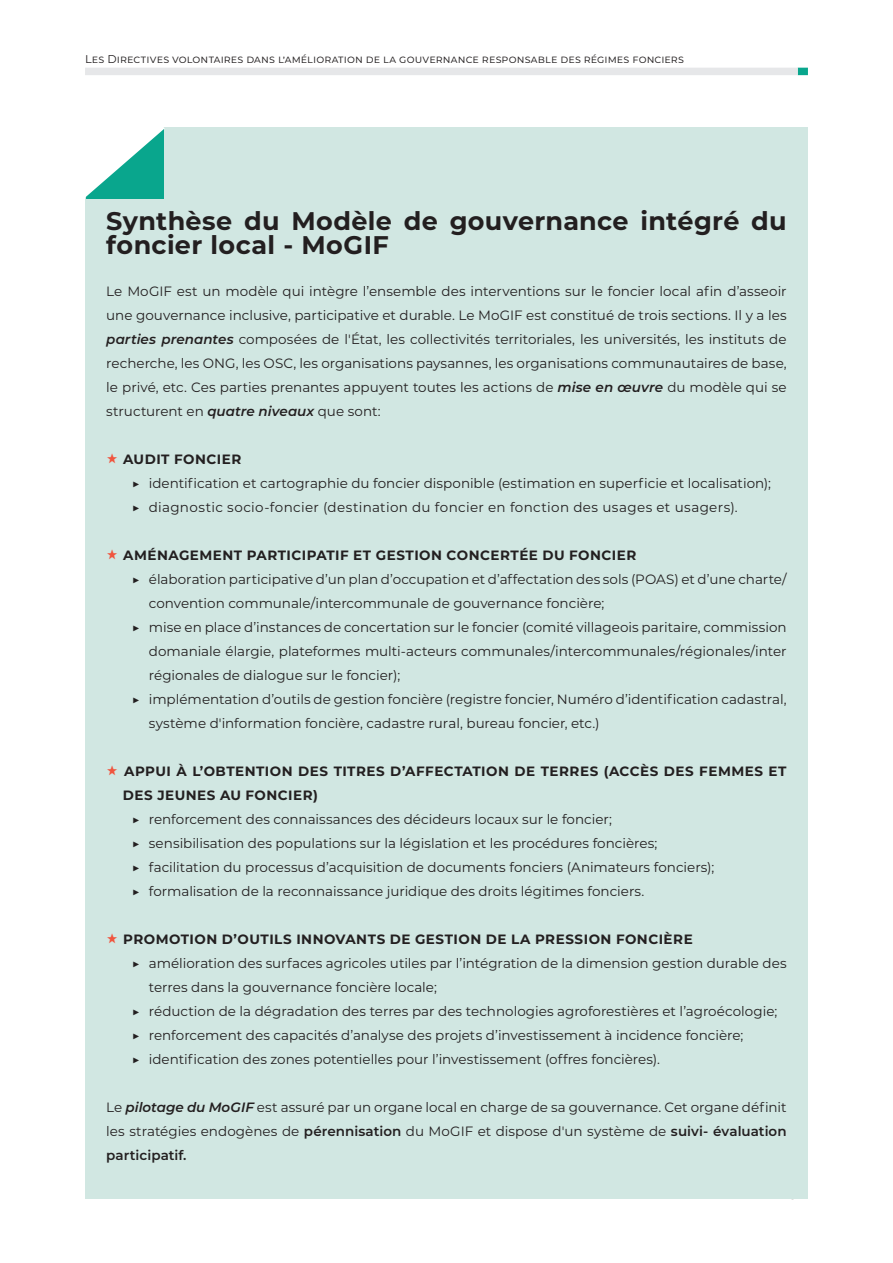
<style>
.page{position:relative;width:893px;height:1263px;background:#fff}
.page>*{position:absolute;margin:0;border:0;box-sizing:border-box;transform-origin:0 0}
.t1{font:700 25.5px/24px "Montserrat";letter-spacing:.015em;color:#231f20}
.Box_01_P{font:13.5px/24px "Montserrat";letter-spacing:-.005em;color:#231f20;text-align:justify}
.Box_01_P-2{font:700 13.5px/24px "Montserrat";letter-spacing:.04em;color:#231f20}
.Box_01_P-3{font:13.5px "Montserrat";letter-spacing:.025em;color:#231f20}
.t2{font:11.25px "Montserrat";letter-spacing:.01em;color:#231f20}
.s1{font-weight:600;font-style:italic}
.s2{font-family:"Entypo";font-weight:400;font-size:22.5px;color:#f0553e}
.s3{font-weight:600}
</style>
<div class="page">
<div style="left:798px;top:68px;width:10px;height:7px;background:#09a68d"></div>
<div style="left:85px;top:68px;width:713px;height:7px;background:#e6e7e9"></div>
<div style="left:85px;top:127px;width:723px;height:1072px;background:#d1e7e2"></div>
<svg style="left:85px;top:127px;width:80px;height:72px;background:#86d3c6"></svg>
<p class="t2" style="left:85px;top:51px;width:600px">Les Directives volontaires dans l’amélioration de la gouvernance responsable des régimes fonciers</p>
<h1 class="t1" style="left:106px;top:207px;width:682px">Synthèse du Modèle de gouvernance intégré du foncier local - MoGIF</h1>
<p class="Box_01_P" style="left:106px;top:278px;width:682px">Le MoGIF est un modèle qui intègre l’ensemble des interventions sur le foncier local afin d’asseoir une gouvernance inclusive, participative et durable. Le MoGIF est constitué de trois sections. Il y a les <span class="s1">parties prenantes</span> composées de l'État, les collectivités territoriales, les universités, les instituts de recherche, les ONG, les OSC, les organisations paysannes, les organisations communautaires de base, le privé, etc. Ces parties prenantes appuyent toutes les actions de <span class="s1">mise en œuvre</span> du modèle qui se structurent en <span class="s1">quatre niveaux</span> que sont:</p>
<p class="Box_01_P-2" style="left:106px;top:446px;width:136px"><span class="s2">7</span> AUDIT FONCIER</p>
<p class="Box_01_P" style="left:132px;top:470px;width:641px">▶ identification et cartographie du foncier disponible (estimation en superficie et localisation);</p>
<p class="Box_01_P-3" style="left:132px;top:497px;width:607px">▶ diagnostic socio-foncier (destination du foncier en fonction des usages et usagers).</p>
<p class="Box_01_P-2" style="left:106px;top:542px;width:532px"><span class="s2">7</span> AMÉNAGEMENT PARTICIPATIF ET GESTION CONCERTÉE DU FONCIER</p>
<p class="Box_01_P" style="left:149px;top:566px;width:639px;text-indent:-17px">▶ élaboration participative d’un plan d’occupation et d’affectation des sols (POAS) et d’une charte/ convention communale/intercommunale de gouvernance foncière;</p>
<p class="Box_01_P" style="left:149px;top:614px;width:639px;text-indent:-17px">▶ mise en place d’instances de concertation sur le foncier (comité villageois paritaire, commission domaniale élargie, plateformes multi-acteurs communales/intercommunales/régionales/inter régionales de dialogue sur le foncier);</p>
<p class="Box_01_P" style="left:149px;top:686px;width:639px;text-indent:-17px">▶ implémentation d’outils de gestion foncière (registre foncier, Numéro d’identification cadastral, système d'information foncière, cadastre rural, bureau foncier, etc.)</p>
<p class="Box_01_P-2" style="left:123px;top:758px;width:665px;text-indent:-17px"><span class="s2">7</span> APPUI À L’OBTENTION DES TITRES D’AFFECTATION DE TERRES (ACCÈS DES FEMMES ET<br>DES JEUNES AU FONCIER)</p>
<p class="Box_01_P" style="left:132px;top:806px;width:482px">▶ renforcement des connaissances des décideurs locaux sur le foncier;</p>
<p class="Box_01_P" style="left:132px;top:830px;width:527px">▶ sensibilisation des populations sur la législation et les procédures foncières;</p>
<p class="Box_01_P" style="left:132px;top:854px;width:584px">▶ facilitation du processus d’acquisition de documents fonciers (Animateurs fonciers);</p>
<p class="Box_01_P" style="left:132px;top:878px;width:514px">▶ formalisation de la reconnaissance juridique des droits légitimes fonciers.</p>
<p class="Box_01_P-2" style="left:106px;top:926px;width:588px"><span class="s2">7</span> PROMOTION D’OUTILS INNOVANTS DE GESTION DE LA PRESSION FONCIÈRE</p>
<p class="Box_01_P" style="left:149px;top:950px;width:639px;text-indent:-17px">▶ amélioration des surfaces agricoles utiles par l’intégration de la dimension gestion durable des terres dans la gouvernance foncière locale;</p>
<p class="Box_01_P" style="left:132px;top:998px;width:647px">▶ réduction de la dégradation des terres par des technologies agroforestières et l’agroécologie;</p>
<p class="Box_01_P" style="left:132px;top:1022px;width:613px">▶ renforcement des capacités d’analyse des projets d’investissement à incidence foncière;</p>
<p class="Box_01_P" style="left:132px;top:1046px;width:530px">▶ identification des zones potentielles pour l’investissement (offres foncières).</p>
<p class="Box_01_P" style="left:106px;top:1094px;width:682px">Le <span class="s1">pilotage du MoGIF</span> est assuré par un organe local en charge de sa gouvernance. Cet organe définit les stratégies endogènes de <span class="s3">pérennisation</span> du MoGIF et dispose d'un système de <span class="s3">suivi- évaluation participatif.</span></p>
</div>
